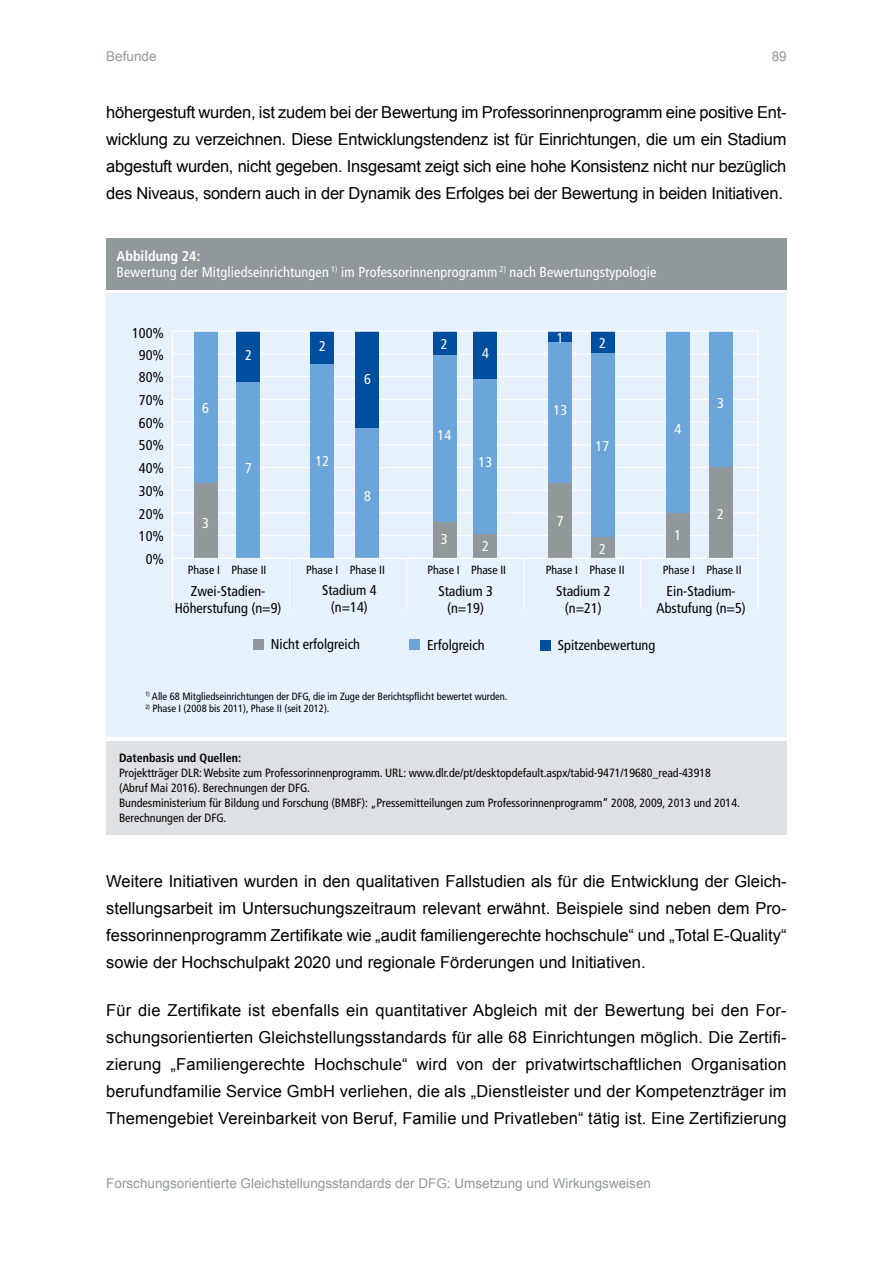
<style>
.page{position:relative;width:893px;height:1263px;background:#fff}
.page>*{position:absolute;margin:0;border:0;box-sizing:border-box;transform-origin:0 0}
.t1{font:16.5px/27px "Arial";color:#000;text-align:justify}
.t2{font:condensed 14.25px/17.1px "Frutiger LT Std";color:#000;text-align:center}
.t3{font:condensed 14.25px/16.5px "Frutiger LT Std";letter-spacing:.01em;color:#fff}
.t4{font:13.5px "Arial";color:#91989c}
.t5{font:condensed 12px/15px "Frutiger LT Std";color:#000}
.t6{font:700 condensed 12px "Frutiger LT Std";color:#000}
.t7{font:condensed 11.85px "Frutiger LT Std";color:#000}
.t8{font:condensed 10.5px "Frutiger LT Std";color:#000}
.s1{font-weight:700}
</style>
<div class="page">
<div style="left:106px;top:293px;width:680px;height:444px;background:#e7f1fc"></div>
<hr style="left:173px;top:535px;width:585px;height:1px;background:#fff">
<hr style="left:173px;top:513px;width:585px;height:1px;background:#fff">
<hr style="left:173px;top:490px;width:585px;height:1px;background:#fff">
<hr style="left:173px;top:467px;width:585px;height:1px;background:#fff">
<hr style="left:173px;top:444px;width:585px;height:1px;background:#fff">
<hr style="left:173px;top:422px;width:585px;height:1px;background:#fff">
<hr style="left:173px;top:399px;width:585px;height:1px;background:#fff">
<hr style="left:173px;top:376px;width:585px;height:1px;background:#fff">
<hr style="left:173px;top:354px;width:585px;height:1px;background:#fff">
<div style="left:236px;top:331px;width:24px;height:51px;background:#004f9f"></div>
<div style="left:310px;top:331px;width:24px;height:33px;background:#004f9f"></div>
<div style="left:355px;top:331px;width:24px;height:98px;background:#004f9f"></div>
<div style="left:433px;top:331px;width:24px;height:24px;background:#004f9f"></div>
<div style="left:473px;top:331px;width:24px;height:48px;background:#004f9f"></div>
<div style="left:548px;top:331px;width:24px;height:11px;background:#004f9f"></div>
<div style="left:591px;top:331px;width:24px;height:22px;background:#004f9f"></div>
<div style="left:194px;top:331px;width:24px;height:152px;background:#6ca5da"></div>
<div style="left:236px;top:382px;width:24px;height:176px;background:#6ca5da"></div>
<div style="left:310px;top:364px;width:24px;height:194px;background:#6ca5da"></div>
<div style="left:355px;top:429px;width:24px;height:129px;background:#6ca5da"></div>
<div style="left:433px;top:355px;width:24px;height:167px;background:#6ca5da"></div>
<div style="left:473px;top:379px;width:24px;height:155px;background:#6ca5da"></div>
<div style="left:548px;top:342px;width:24px;height:141px;background:#6ca5da"></div>
<div style="left:591px;top:353px;width:24px;height:184px;background:#6ca5da"></div>
<div style="left:666px;top:331px;width:24px;height:182px;background:#6ca5da"></div>
<div style="left:709px;top:331px;width:24px;height:136px;background:#6ca5da"></div>
<div style="left:194px;top:483px;width:24px;height:75px;background:#91989c"></div>
<div style="left:433px;top:522px;width:24px;height:36px;background:#91989c"></div>
<div style="left:473px;top:534px;width:24px;height:24px;background:#91989c"></div>
<div style="left:548px;top:483px;width:24px;height:75px;background:#91989c"></div>
<div style="left:591px;top:537px;width:24px;height:21px;background:#91989c"></div>
<div style="left:666px;top:513px;width:24px;height:45px;background:#91989c"></div>
<div style="left:709px;top:467px;width:24px;height:91px;background:#91989c"></div>
<hr style="left:172px;top:331px;width:1px;height:227px;background:#fff">
<hr style="left:758px;top:331px;width:1px;height:227px;background:#fff">
<hr style="left:289px;top:558px;width:1px;height:51px;background:#fff">
<hr style="left:172px;top:558px;width:1px;height:51px;background:#fff">
<hr style="left:406px;top:558px;width:1px;height:51px;background:#fff">
<hr style="left:523px;top:558px;width:1px;height:51px;background:#fff">
<hr style="left:641px;top:558px;width:1px;height:51px;background:#fff">
<hr style="left:758px;top:558px;width:1px;height:51px;background:#fff">
<hr style="left:173px;top:558px;width:585px;height:1px;background:#fff">
<div style="left:253px;top:639px;width:11px;height:10px;background:#91989c"></div>
<div style="left:410px;top:640px;width:10px;height:10px;background:#6ca5da"></div>
<div style="left:540px;top:640px;width:11px;height:10px;background:#004f9f"></div>
<hr style="left:172px;top:331px;width:586px;height:1px;background:#fff">
<div style="left:106px;top:238px;width:680px;height:51px;background:#91989c"></div>
<div style="left:106px;top:741px;width:680px;height:94px;background:#dee1e3"></div>
<p class="t4" style="left:106px;top:47px;width:52px">Befunde</p>
<p class="t4" style="left:772px;top:47px;width:17px">89</p>
<p class="t1" style="left:106px;top:99px;width:682px">höhergestuft wurden, ist zudem bei der Bewertung im Professorinnenprogramm eine positive Ent&shy;wicklung zu verzeichnen. Diese Entwicklungstendenz ist für Einrichtungen, die um ein Stadium abgestuft wurden, nicht gegeben. Insgesamt zeigt sich eine hohe Konsistenz nicht nur bezüglich des Niveaus, sondern auch in der Dynamik des Erfolges bei der Bewertung in beiden Initiativen.</p>
<p class="t3" style="left:117px;top:248px;width:541px"><span class="s1">Abbildung 24:<br></span>Bewertung der Mitgliedseinrichtungen <sup>1)</sup> im Professorinnenprogramm <sup>2)</sup> nach Bewertungstypologie</p>
<p class="t2" style="left:132px;top:325px;width:34px">100%</p>
<p class="t2" style="left:139px;top:346px;width:27px">90%</p>
<p class="t3" style="left:245px;top:347px;width:8px">2</p>
<p class="t3" style="left:319px;top:338px;width:8px">2</p>
<p class="t3" style="left:441px;top:335px;width:8px">2</p>
<p class="t3" style="left:482px;top:345px;width:8px">4</p>
<p class="t3" style="left:557px;top:330px;width:8px">1</p>
<p class="t3" style="left:599px;top:335px;width:8px">2</p>
<p class="t2" style="left:139px;top:369px;width:27px">80%</p>
<p class="t3" style="left:364px;top:371px;width:8px">6</p>
<p class="t2" style="left:139px;top:392px;width:27px">70%</p>
<p class="t2" style="left:139px;top:414px;width:27px">60%</p>
<p class="t2" style="left:139px;top:437px;width:27px">50%</p>
<p class="t3" style="left:202px;top:400px;width:8px">6</p>
<p class="t3" style="left:438px;top:427px;width:15px">14</p>
<p class="t3" style="left:553px;top:402px;width:15px">13</p>
<p class="t3" style="left:596px;top:438px;width:15px">17</p>
<p class="t3" style="left:674px;top:420px;width:8px">4</p>
<p class="t3" style="left:717px;top:395px;width:8px">3</p>
<p class="t2" style="left:139px;top:460px;width:27px">40%</p>
<p class="t3" style="left:245px;top:460px;width:8px">7</p>
<p class="t3" style="left:316px;top:453px;width:15px">12</p>
<p class="t3" style="left:479px;top:454px;width:15px">13</p>
<p class="t2" style="left:139px;top:482px;width:27px">30%</p>
<p class="t3" style="left:364px;top:488px;width:8px">8</p>
<p class="t2" style="left:139px;top:505px;width:27px">20%</p>
<p class="t2" style="left:139px;top:528px;width:27px">10%</p>
<p class="t2" style="left:146px;top:551px;width:20px">0%</p>
<p class="t3" style="left:202px;top:515px;width:8px">3</p>
<p class="t3" style="left:441px;top:531px;width:8px">3</p>
<p class="t3" style="left:482px;top:538px;width:8px">2</p>
<p class="t3" style="left:557px;top:513px;width:8px">7</p>
<p class="t3" style="left:599px;top:540px;width:8px">2</p>
<p class="t3" style="left:674px;top:527px;width:8px">1</p>
<p class="t3" style="left:717px;top:506px;width:8px">2</p>
<p class="t7" style="left:188px;top:563px;width:80px">Phase I Phase II</p>
<p class="t7" style="left:306px;top:563px;width:80px">Phase I Phase II</p>
<p class="t7" style="left:427px;top:563px;width:80px">Phase I Phase II</p>
<p class="t7" style="left:546px;top:563px;width:80px">Phase I Phase II</p>
<p class="t7" style="left:663px;top:563px;width:80px">Phase I Phase II</p>
<p class="t2" style="left:175px;top:583px;width:108px">Zwei-Stadien-<br>Höherstufung (n=9)</p>
<p class="t2" style="left:322px;top:582px;width:56px">Stadium 4 (n=14)</p>
<p class="t2" style="left:438px;top:583px;width:56px">Stadium 3 (n=19)</p>
<p class="t2" style="left:556px;top:583px;width:56px">Stadium 2 (n=21)</p>
<p class="t2" style="left:656px;top:583px;width:91px">Ein-Stadium-<br>Abstufung (n=5)</p>
<p class="t2" style="left:271px;top:636px;width:91px">Nicht erfolgreich</p>
<p class="t2" style="left:427px;top:636px;width:59px">Erfolgreich</p>
<p class="t2" style="left:558px;top:637px;width:99px">Spitzenbewertung</p>
<p class="t8" style="left:145px;top:690px;width:363px"><sup>1)</sup> Alle 68 Mitgliedseinrichtungen der DFG, die im Zuge der Berichtspflicht bewertet wurden.</p>
<p class="t8" style="left:145px;top:703px;width:186px"><sup>2)</sup> Phase I (2008 bis 2011), Phase II (seit 2012).</p>
<p class="t6" style="left:119px;top:751px;width:124px">Datenbasis und Quellen:</p>
<p class="t5" style="left:119px;top:766px;width:622px">Projektträger DLR: Website zum Professorinnenprogramm. URL: www.dlr.de/pt/desktopdefault.aspx/tabid-9471/19680_read-43918 (Abruf Mai 2016). Berechnungen der DFG.<br>Bundesministerium für Bildung und Forschung (BMBF): „Pressemitteilungen zum Professorinnenprogramm“ 2008, 2009, 2013 und 2014.<br>Berechnungen der DFG.</p>
<p class="t1" style="left:106px;top:868px;width:682px">Weitere Initiativen wurden in den qualitativen Fallstudien als für die Entwicklung der Gleich&shy;stellungsarbeit im Untersuchungszeitraum relevant erwähnt. Beispiele sind neben dem Pro&shy;fessorinnenprogramm Zertifikate wie „audit familiengerechte hochschule“ und „Total E-Quality“ sowie der Hochschulpakt 2020 und regionale Förderungen und Initiativen.</p>
<p class="t1" style="left:106px;top:997px;width:682px">Für die Zertifikate ist ebenfalls ein quantitativer Abgleich mit der Bewertung bei den For&shy;schungsorientierten Gleichstellungsstandards für alle 68 Einrichtungen möglich. Die Zertifi&shy;zierung „Familiengerechte Hochschule“ wird von der privatwirtschaftlichen Organisation berufundfamilie Service GmbH verliehen, die als „Dienstleister und der Kompetenzträger im Themengebiet Vereinbarkeit von Beruf, Familie und Privatleben“ tätig ist. Eine Zertifizierung</p>
<p class="t4" style="left:106px;top:1174px;width:546px">Forschungsorientierte Gleichstellungsstandards der DFG: Umsetzung und Wirkungsweisen</p>
</div>
